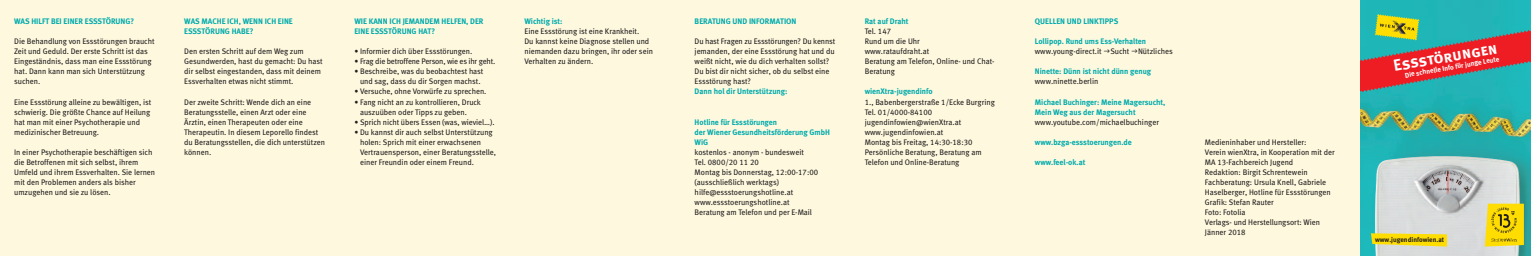
<style>
.page{position:relative;width:1531px;height:256px;background:#fff}
.page>*{position:absolute;margin:0;border:0;box-sizing:border-box;transform-origin:0 0}
.t1{font:16px "Meta Bold LF Caps";color:#fff}
.t2{font:8px/10px "Meta Book LF";color:#231f20}
.t3{font:8px/10px "Meta Bold LF";color:#00aaad}
.t4{font:8px "Meta Book LF";letter-spacing:-.02em;color:#231f20}
.t5{font:7px "Meta Bold LF";color:#fff}
.t6{font:6.9px "Meta Bold LF";color:#231f20}
</style>
<div class="page">
<div style="left:0;top:0;width:1361px;height:255px;background:#fef9de"></div>
<img style="left:1361px;top:0;width:170px;height:255px">
<svg style="left:1361px;top:14px;width:170px;height:101px;background:#6a867f"></svg>
<svg style="left:1371px;top:232px;width:76px;height:14px"></svg>
<svg style="left:1485px;top:203px;width:39px;height:43px;background:#e6ca10"></svg>
<p class="t3" style="left:14px;top:17px;width:122px">WAS HILFT BEI EINER ESSSTÖRUNG?</p>
<p class="t2" style="left:14px;top:37px;width:142px">Die Behandlung von Essstörungen braucht Zeit und Geduld. Der erste Schritt ist das Eingeständnis, dass man eine Essstörung hat. Dann kann man sich Unterstützung suchen.</p>
<p class="t2" style="left:14px;top:97px;width:139px">Eine Essstörung alleine zu bewältigen, ist schwierig. Die größte Chance auf Heilung hat man mit einer Psychotherapie und medizinischer Betreuung.</p>
<p class="t2" style="left:14px;top:147px;width:143px">In einer Psychotherapie beschäftigen sich die Betroffenen mit sich selbst, ihrem Umfeld und ihrem Essverhalten. Sie lernen mit den Problemen anders als bisher umzugehen und sie zu lösen.</p>
<p class="t3" style="left:184px;top:17px;width:110px">WAS MACHE ICH, WENN ICH EINE<br>ESSSTÖRUNG HABE?</p>
<p class="t2" style="left:184px;top:47px;width:140px">Den ersten Schritt auf dem Weg zum Gesundwerden, hast du gemacht: Du hast dir selbst eingestanden, dass mit deinem Essverhalten etwas nicht stimmt.</p>
<p class="t2" style="left:184px;top:97px;width:142px">Der zweite Schritt: Wende dich an eine Beratungsstelle, einen Arzt oder eine Ärztin, einen Therapeuten oder eine Therapeutin. In diesem Leporello findest du Beratungsstellen, die dich unterstützen können.</p>
<p class="t3" style="left:354px;top:17px;width:131px">WIE KANN ICH JEMANDEM HELFEN, DER<br>EINE ESSSTÖRUNG HAT?</p>
<p class="t2" style="left:354px;top:47px;width:119px">• Informier dich über Essstörungen.</p>
<p class="t4" style="left:354px;top:58px;width:142px">• Frag die betroffene Person, wie es ihr geht.</p>
<p class="t2" style="left:354px;top:67px;width:131px;text-align:center">• Beschreibe, was du beobachtest hast und sag, dass du dir Sorgen machst.</p>
<p class="t2" style="left:354px;top:87px;width:134px">• Versuche, ohne Vorwürfe zu sprechen.</p>
<p class="t2" style="left:360px;top:97px;width:122px;text-indent:-6px">• Fang nicht an zu kontrollieren, Druck auszuüben oder Tipps zu geben.</p>
<p class="t2" style="left:354px;top:117px;width:142px">• Sprich nicht übers Essen (was, wieviel…).</p>
<p class="t2" style="left:360px;top:127px;width:138px;text-indent:-6px">• Du kannst dir auch selbst Unterstützung holen: Sprich mit einer erwachsenen Vertrauensperson, einer Beratungsstelle, einer Freundin oder einem Freund.</p>
<p class="t3" style="left:524px;top:17px;width:40px">Wichtig ist:</p>
<p class="t2" style="left:524px;top:27px;width:130px">Eine Essstörung ist eine Krankheit.<br>Du kannst keine Diagnose stellen und niemanden dazu bringen, ihr oder sein Verhalten zu ändern.</p>
<p class="t3" style="left:694px;top:17px;width:103px">BERATUNG UND INFORMATION</p>
<p class="t2" style="left:694px;top:37px;width:142px">Du hast Fragen zu Essstörungen? Du kennst jemanden, der eine Essstörung hat und du weißt nicht, wie du dich verhalten sollst?<br>Du bist dir nicht sicher, ob du selbst eine Essstörung hast?</p>
<p class="t3" style="left:694px;top:87px;width:94px">Dann hol dir Unterstützung:</p>
<p class="t3" style="left:694px;top:117px;width:137px">Hotline für Essstörungen<br>der Wiener Gesundheitsförderung GmbH<br>WiG</p>
<p class="t2" style="left:694px;top:147px;width:125px">kostenlos - anonym - bundesweit<br>Tel. 0800/20 11 20<br>Montag bis Donnerstag, 12:00-17:00 (ausschließlich werktags) hilfe@essstoerungshotline.at www.essstoerungshotline.at<br>Beratung am Telefon und per E-Mail</p>
<p class="t3" style="left:865px;top:17px;width:45px">Rat auf Draht</p>
<p class="t2" style="left:865px;top:27px;width:131px">Tel. 147<br>Rund um die Uhr<br>www.rataufdraht.at<br>Beratung am Telefon, Online- und Chat-<br>Beratung</p>
<p class="t3" style="left:865px;top:87px;width:69px">wienXtra-jugendinfo</p>
<p class="t2" style="left:865px;top:97px;width:132px">1., Babenbergerstraße 1/Ecke Burgring<br>Tel. 01/4000-84100 jugendinfowien@wienXtra.at www.jugendinfowien.at<br>Montag bis Freitag, 14:30-18:30<br>Persönliche Beratung, Beratung am<br>Telefon und Online-Beratung</p>
<p class="t3" style="left:1035px;top:17px;width:85px">QUELLEN UND LINKTIPPS</p>
<p class="t3" style="left:1035px;top:37px;width:113px">Lollipop. Rund ums Ess-Verhalten</p>
<p class="t2" style="left:1035px;top:47px;width:139px">www.young-direct.it Sucht Nützliches</p>
<p class="t3" style="left:1035px;top:67px;width:118px">Ninette: Dünn ist nicht dünn genug</p>
<p class="t2" style="left:1035px;top:77px;width:65px">www.ninette.berlin</p>
<p class="t3" style="left:1035px;top:97px;width:132px">Michael Buchinger: Meine Magersucht,<br>Mein Weg aus der Magersucht</p>
<p class="t2" style="left:1035px;top:117px;width:126px">www.youtube.com/michaelbuchinger</p>
<p class="t3" style="left:1035px;top:137px;width:98px">www.bzga-essstoerungen.de</p>
<p class="t3" style="left:1035px;top:157px;width:52px">www.feel-ok.at</p>
<p class="t2" style="left:1205px;top:137px;width:131px">Medieninhaber und Hersteller:<br>Verein wienXtra, in Kooperation mit der<br>MA 13-Fachbereich Jugend<br>Redaktion: Birgit Schrentewein<br>Fachberatung: Ursula Knell, Gabriele<br>Haselberger, Hotline für Essstörungen<br>Grafik: Stefan Rauter<br>Foto: Fotolia<br>Verlags- und Herstellungsort: Wien<br>Jänner 2018</p>
<h1 class="t1" style="left:1392px;top:60px;width:107px;rotate:-10deg">Essstörungen</h1>
<p class="t5" style="left:1404px;top:72px;width:97px;rotate:-10deg">Die schnelle Info für junge Leute</p>
<p class="t6" style="left:1375px;top:236px;width:71px">www.jugendinfowien.at</p>
</div>
